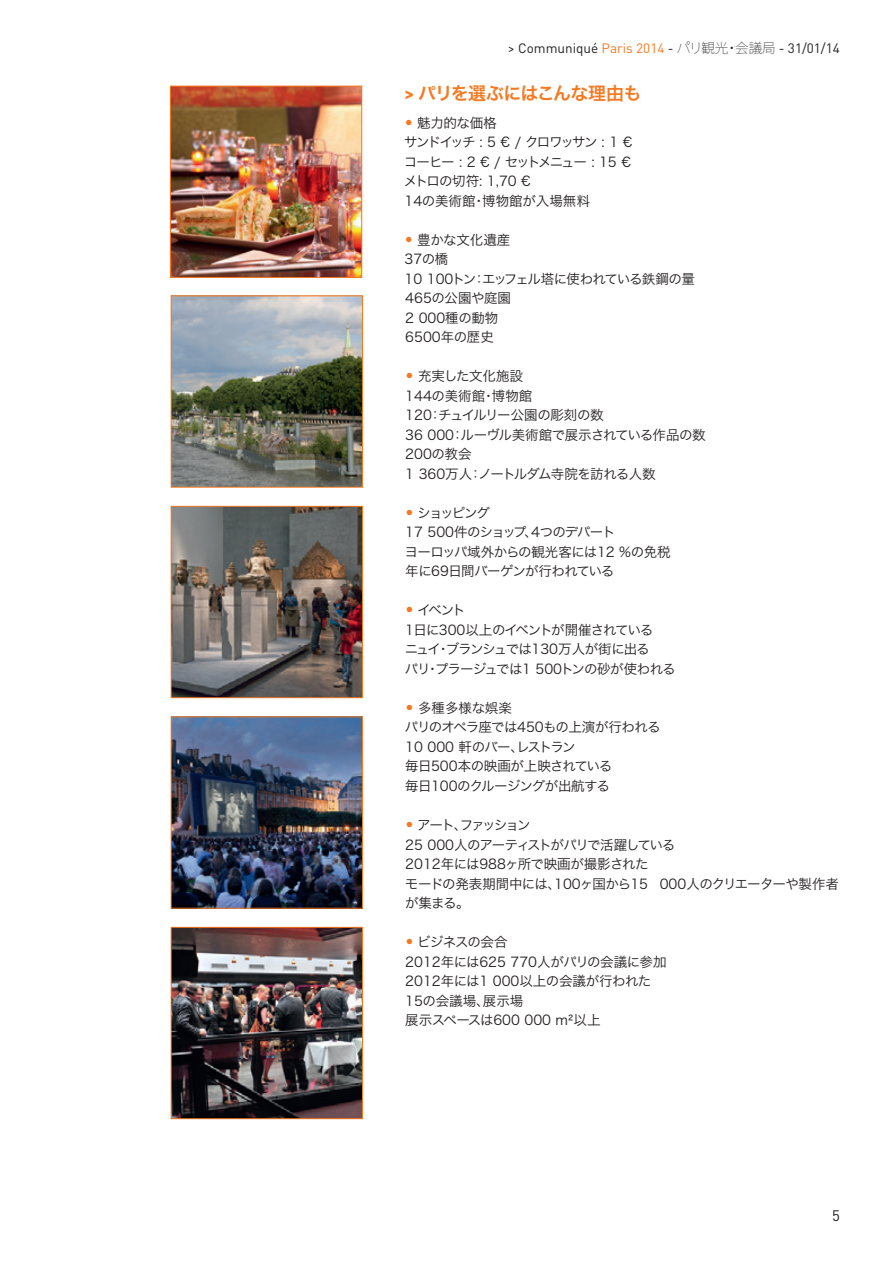
<style>
.page{position:relative;width:893px;height:1263px;background:#fff}
.page>*{position:absolute;margin:0;border:0;box-sizing:border-box;transform-origin:0 0}
.t1{font:18px "Hira Kaku Pro W6";letter-spacing:-.04em;color:#f47921}
.t2{font:15px "DIN Pro";color:#231f20}
.t3{font:13.5px/19.5px "Hira Kaku Pro W3";letter-spacing:-.03em;color:#231f20}
.t4{font:13.5px/19.5px "Hira Kaku Pro W3";color:#231f20}
.t5{font:13.5px/19.5px "Hira Kaku Pro W3";letter-spacing:-.065em;color:#231f20}
.t6{font:13.5px "DIN Pro";color:#231f20}
.s1{color:#f47921}
.s2{font-family:"Koz Go Pr 6 N";font-weight:200}
.s3{font-family:"DIN Pro";font-weight:700}
.s4{font-family:"DIN Pro";font-weight:500;font-size:16.5px;color:#f47921}
</style>
<div class="page">
<img style="left:173px;top:298px;width:188px;height:187px">
<div style="left:171px;top:296px;width:192px;height:191px;border:1px solid #f47921"></div>
<img style="left:173px;top:508px;width:188px;height:188px">
<div style="left:171px;top:506px;width:192px;height:192px;border:1px solid #f47921"></div>
<img style="left:173px;top:718px;width:188px;height:188px">
<div style="left:171px;top:716px;width:192px;height:192px;border:1px solid #f47921"></div>
<img style="left:172px;top:88px;width:188px;height:188px">
<div style="left:170px;top:86px;width:192px;height:192px;border:1px solid #f47921"></div>
<img style="left:173px;top:929px;width:188px;height:188px">
<div style="left:171px;top:927px;width:192px;height:192px;border:1px solid #f47921"></div>
<p class="t6" style="left:508px;top:37px;width:334px">&gt; Communiqué <span class="s1">Paris 2014</span> - <span class="s2">パリ観光・会議局</span> - 31/01/14</p>
<h1 class="t1" style="left:405px;top:77px;width:238px"><span class="s3">&gt;</span> パリを選ぶにはこんな理由も</h1>
<p class="t3" style="left:404px;top:112px;width:230px"><span class="s4">∙</span> 魅力的な価格<br>サンドイッチ : 5 € / クロワッサン : 1 €コーヒー : 2 € / セットメニュー : 15 €メトロの切符: 1,70 €<br>14の美術館・博物館が入場無料</p>
<p class="t3" style="left:405px;top:229px;width:292px"><span class="s4">∙</span> 豊かな文化遺産<br>37の橋<br>10 100トン：エッフェル塔に使われている鉄鋼の量<br>465の公園や庭園<br>2 000種の動物<br>6500年の歴史</p>
<p class="t3" style="left:405px;top:366px;width:302px"><span class="s4">∙</span> 充実した文化施設<br>144の美術館・博物館<br>120：チュイルリー公園の彫刻の数<br>36 000：ルーヴル美術館で展示されている作品の数<br>200の教会<br>1 360万人：ノートルダム寺院を訪れる人数</p>
<p class="t3" style="left:404px;top:502px;width:268px"><span class="s4">∙</span> ショッピング<br>17 500件のショップ、4つのデパート<br>ヨーロッパ域外からの観光客には12 %の免税年に69日間バーゲンが行われている</p>
<p class="t5" style="left:405px;top:600px;width:272px"><span class="s4">∙</span> イベント<br>1日に300以上のイベントが開催されている<br>ニュイ・ブランシュでは130万人が街に出る<br>パリ・プラージュでは1 500トンの砂が使われる</p>
<p class="t3" style="left:405px;top:697px;width:257px"><span class="s4">∙</span> 多種多様な娯楽<br>パリのオペラ座では450もの上演が行われる<br>10 000 軒のバー、レストラン<br>毎日500本の映画が上映されている<br>毎日100のクルージングが出航する</p>
<p class="t3" style="left:405px;top:814px;width:436px"><span class="s4">∙</span> アート、ファッション<br>25 000人のアーティストがパリで活躍している<br>2012年には988ヶ所で映画が撮影された<br>モードの発表期間中には、100ヶ国から15 000人のクリエーターや製作者が集まる。</p>
<p class="t4" style="left:405px;top:931px;width:263px"><span class="s4">∙</span> ビジネスの会合<br>2012年には625 770人がパリの会議に参加<br>2012年には1 000以上の会議が行われた<br>15の会議場、展示場<br>展示スペースは600 000 m²以上</p>
<p class="t2" style="left:832px;top:1204px;width:9px">5</p>
</div>
